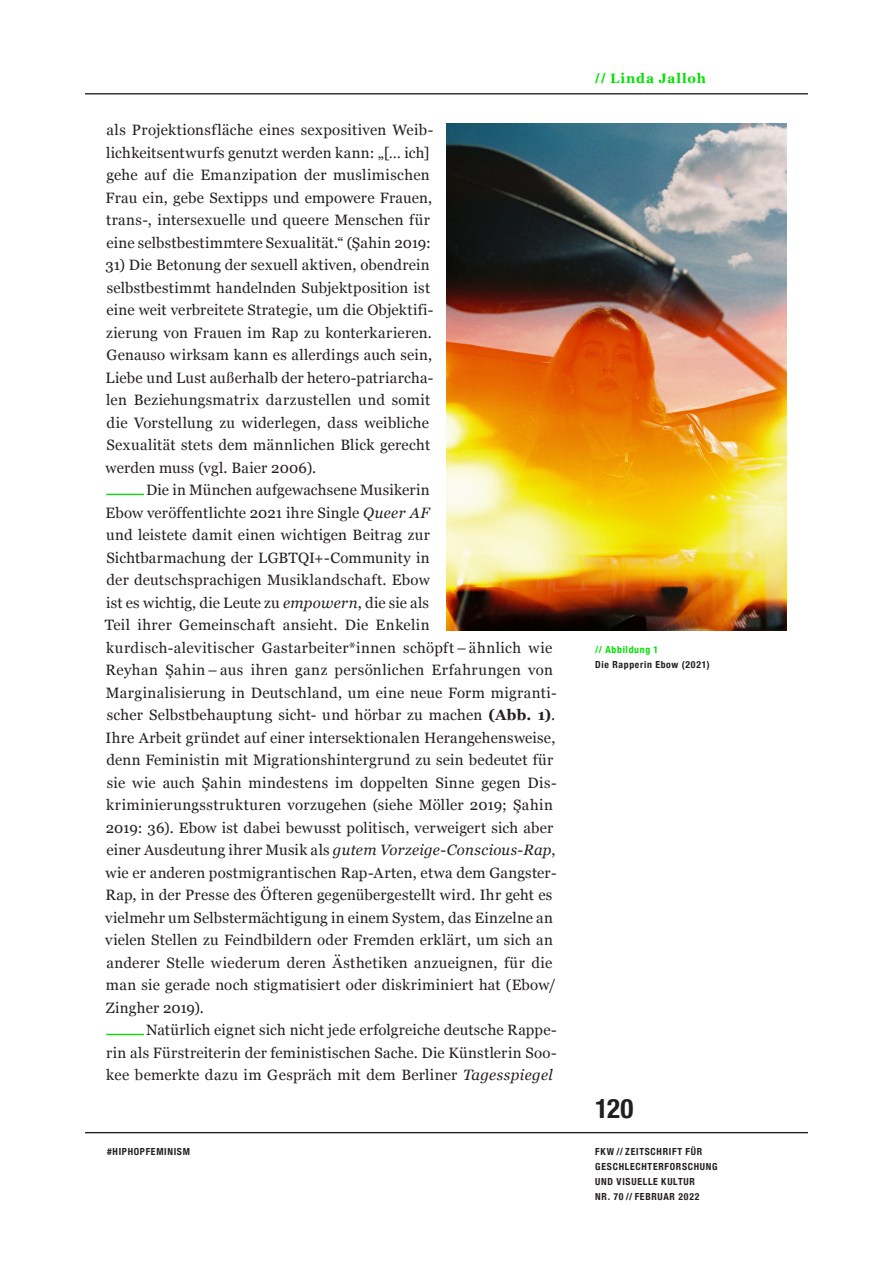
<style>
.page{position:relative;width:893px;height:1263px;background:#fff}
.page>*{position:absolute;margin:0;border:0;box-sizing:border-box;transform-origin:0 0}
.t1{font:700 condensed 27px "Helvetica Neue";color:#231f20}
.t2{font:15px/22.5px "Georgia";letter-spacing:.015em;color:#231f20}
.t3{font:700 13.5px "Georgia";letter-spacing:.07em;color:#00e100}
.t4{font:700 condensed 9.75px/15px "Helvetica Neue";letter-spacing:.075em;color:#231f20}
.t5{font:700 condensed 9.75px "Helvetica Neue";letter-spacing:.07em;color:#00e100}
.s1{font-style:italic}
.s2{font-weight:700}
.s3{font-family:"Helvetica Neue";font-stretch:condensed}
</style>
<div class="page">
<hr style="left:85px;top:93px;width:723px;height:1px;background:#231f20">
<hr style="left:85px;top:1132px;width:723px;height:1px;background:#231f20">
<hr style="left:106px;top:494px;width:38px;height:1px;background:#00e100">
<hr style="left:106px;top:1034px;width:38px;height:1px;background:#00e100">
<img style="left:446px;top:123px;width:341px;height:507px">
<p class="t2" style="left:106px;top:118px;width:329px">als Projektionsfläche eines sexpositiven Weib&shy;lichkeitsentwurfs genutzt werden kann: „[… ich] gehe auf die Emanzipation der muslimischen Frau ein, gebe Sextipps und empowere Frauen, trans-, intersexuelle und queere Menschen für eine selbstbestimmtere Sexualität.“ (Şahin 2019:</p>
<p class="t2" style="left:106px;top:253px;width:329px">31) Die Betonung der sexuell aktiven, obendrein selbstbestimmt handelnden Subjektposition ist eine weit verbreitete Strategie, um die Objektifi&shy;zierung von Frauen im Rap zu konterkarieren.<br>Genauso wirksam kann es allerdings auch sein, Liebe und Lust außerhalb der hetero-patriarcha&shy;len Beziehungsmatrix darzustellen und somit die Vorstellung zu widerlegen, dass weibliche Sexualität stets dem männlichen Blick gerecht werden muss (vgl. Baier 2006).</p>
<p class="t2" style="left:105px;top:478px;width:453px;text-indent:41px">Die in München aufgewachsene Musikerin<br>Ebow veröffentlichte 2021 ihre Single <span class="s1">Queer AF<br></span>und leistete damit einen wichtigen Beitrag zur<br>Sichtbarmachung der LGBTQI+-Community in<br>der deutschsprachigen Musiklandschaft. Ebow<br>ist es wichtig, die Leute zu <span class="s1">empowern</span>, die sie als<br>Teil ihrer Gemeinschaft ansieht. Die Enkelin kurdisch-alevitischer Gastarbeiter*innen schöpft – ähnlich wie Reyhan Şahin – aus ihren ganz persönlichen Erfahrungen von Marginalisierung in Deutschland, um eine neue Form migranti&shy;scher Selbstbehauptung sicht- und hörbar zu machen <span class="s2">(Abb. 1)</span>.<br>Ihre Arbeit gründet auf einer intersektionalen Herangehensweise, denn Feministin mit Migrationshintergrund zu sein bedeutet für sie wie auch Şahin mindestens im doppelten Sinne gegen Dis&shy;kriminierungsstrukturen vorzugehen (siehe Möller 2019; Şahin 2019: 36). Ebow ist dabei bewusst politisch, verweigert sich aber einer Ausdeutung ihrer Musik als <span class="s1">gutem Vorzeige-Conscious-Rap</span>, wie er anderen postmigrantischen Rap-Arten, etwa dem Gangster-Rap, in der Presse des Öfteren gegenübergestellt wird. Ihr geht es vielmehr um Selbstermächtigung in einem System, das Einzelne an vielen Stellen zu Feindbildern oder Fremden erklärt, um sich an anderer Stelle wiederum deren Ästhetiken anzueignen, für die man sie gerade noch stigmatisiert oder diskriminiert hat (Ebow/ Zingher 2019).</p>
<p class="t2" style="left:106px;top:1018px;width:452px;text-align:justify;text-indent:40px">Natürlich eignet sich nicht jede erfolgreiche deutsche Rappe&shy;rin als Fürstreiterin der feministischen Sache. Die Künstlerin Soo&shy;kee bemerkte dazu im Gespräch mit dem Berliner <span class="s1">Tagesspiegel</span></p>
<p class="t4" style="left:107px;top:1143px;width:84px">#HIPHOPFEMINISM</p>
<p class="t3" style="left:595px;top:68px;width:112px"><span class="s3">//</span> Linda Jalloh</p>
<p class="t5" style="left:595px;top:641px;width:64px">// Abbildung 1</p>
<p class="t4" style="left:595px;top:656px;width:116px">Die Rapperin Ebow (2021)</p>
<h1 class="t1" style="left:595px;top:1085px;width:40px">120</h1>
<p class="t4" style="left:595px;top:1143px;width:124px">FKW // ZEITSCHRIFT FÜR<br>GESCHLECHTERFORSCHUNG<br>UND VISUELLE KULTUR<br>NR. 70 // FEBRUAR 2022</p>
</div>
